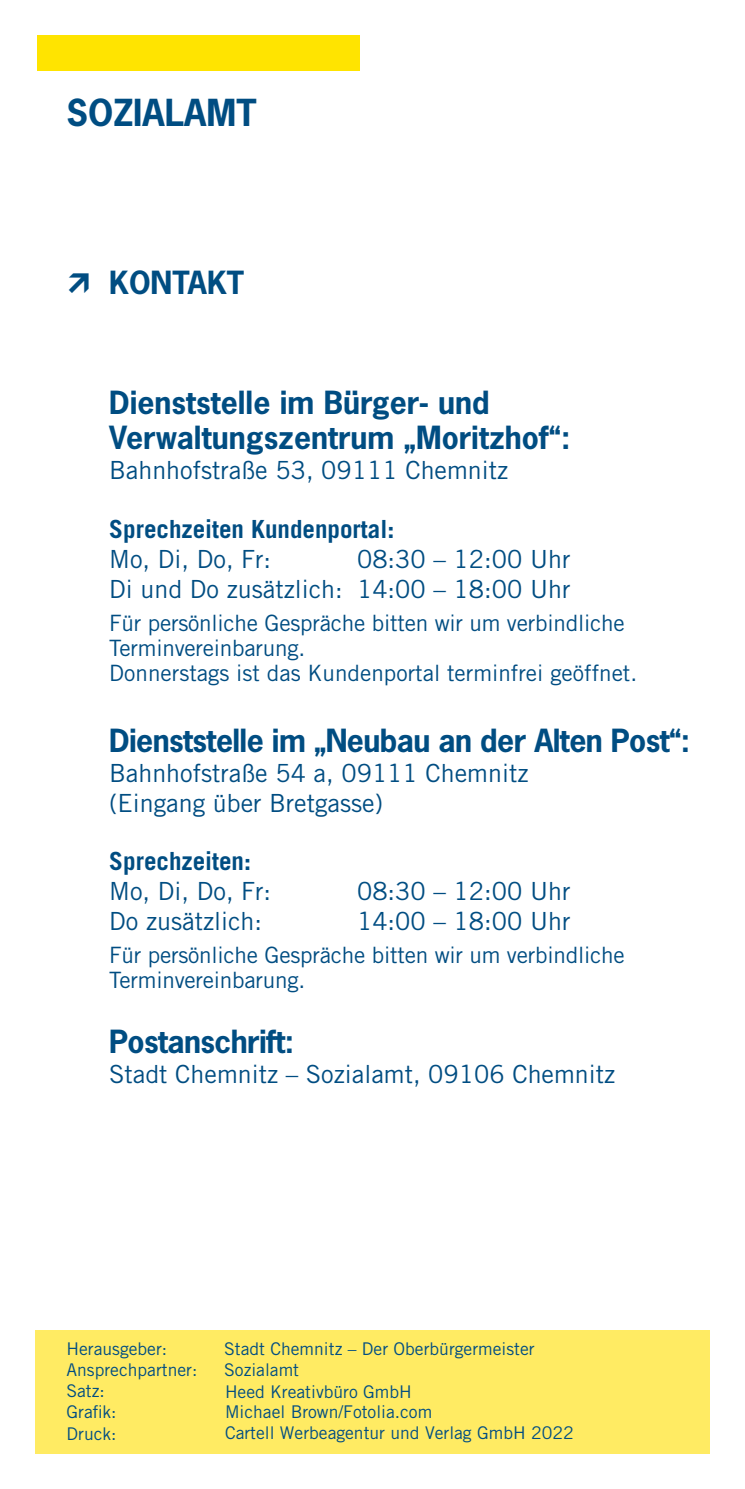
<style>
.page{position:relative;width:745px;height:1489px;background:#fff}
.page>*{position:absolute;margin:0;border:0;box-sizing:border-box;transform-origin:0 0}
.t1{font:700 35px "News Gothic";color:#004d82}
.t2{font:700 30px/35px "News Gothic";color:#004d82}
.t3{font:700 30px "News Gothic";letter-spacing:-.02em;color:#004d82}
.t4{font:25px/30px "Trade Gothic";color:#004d82;text-align:right}
.t5{font:700 25px "Trade Gothic";color:#004d82}
.t6{font:22.5px/25px "Trade Gothic";letter-spacing:-.01em;color:#004d82}
.t7{font:17.5px/21px "Trade Gothic";color:#004d82}
.t8{font:17.5px "Trade Gothic LT Std";color:#004d82}
.s1{font-family:"Trade Gothic"}
</style>
<div class="page">
<div style="left:37px;top:35px;width:322px;height:36px;background:#ffe400"></div>
<div style="left:35px;top:1329px;width:674px;height:124px;background:#ffeb63"></div>
<h1 class="t1" style="left:66px;top:89px;width:191px">SOZIALAMT</h1>
<p class="t2" style="left:109px;top:264px;width:137px">KONTAKT</p>
<p class="t2" style="left:109px;top:385px;width:462px">Dienststelle im Bürger- und<br>Verwaltungszentrum „Moritzhof“:</p>
<p class="t4" style="left:109px;top:455px;width:400px">Bahnhofstraße 53, 09111 Chemnitz</p>
<p class="t5" style="left:109px;top:513px;width:286px">Sprechzeiten Kundenportal:</p>
<p class="t4" style="left:109px;top:544px;width:163px">Mo, Di, Do, Fr:</p>
<p class="t4" style="left:109px;top:544px;width:462px">08:30 – 12:00 Uhr<br>Di und Do zusätzlich: 14:00 – 18:00 Uhr</p>
<p class="t6" style="left:109px;top:609px;width:529px">Für persönliche Gespräche bitten wir um verbindliche<br>Terminvereinbarung.<br>Donnerstags ist das Kundenportal terminfrei geöffnet.</p>
<p class="t3" style="left:109px;top:720px;width:582px">Dienststelle im „Neubau an der Alten Post“:</p>
<p class="t4" style="left:109px;top:757px;width:420px;text-align:left">Bahnhofstraße 54 a, 09111 Chemnitz (Eingang über Bretgasse)</p>
<p class="t5" style="left:109px;top:846px;width:143px">Sprechzeiten:</p>
<p class="t4" style="left:109px;top:876px;width:163px">Mo, Di, Do, Fr:</p>
<p class="t4" style="left:357px;top:876px;width:215px">08:30 – 12:00 Uhr</p>
<p class="t4" style="left:109px;top:906px;width:154px">Do zusätzlich:</p>
<p class="t4" style="left:357px;top:906px;width:215px">14:00 – 18:00 Uhr</p>
<p class="t6" style="left:109px;top:942px;width:516px">Für persönliche Gespräche bitten wir um verbindliche<br>Terminvereinbarung.</p>
<p class="t3" style="left:109px;top:1021px;width:186px">Postanschrift:</p>
<p class="t4" style="left:109px;top:1058px;width:507px">Stadt Chemnitz – Sozialamt, 09106 Chemnitz</p>
<p class="t7" style="left:66px;top:1338px;width:102px">Herausgeber:</p>
<p class="t7" style="left:224px;top:1338px;width:312px">Stadt Chemnitz – Der Oberbürgermeister</p>
<p class="t7" style="left:66px;top:1359px;width:132px">Ansprechpartner:</p>
<p class="t7" style="left:224px;top:1359px;width:76px">Sozialamt</p>
<p class="t7" style="left:66px;top:1380px;width:52px">Satz:<br>Grafik:<br>Druck:</p>
<p class="t7" style="left:225px;top:1380px;width:209px">Heed Kreativbüro GmbH<br>Michael Brown/Fotolia.com</p>
<p class="t8" style="left:225px;top:1421px;width:350px">Cartell Werbeagentur und Verlag GmbH <span class="s1">2022</span></p>
</div>
